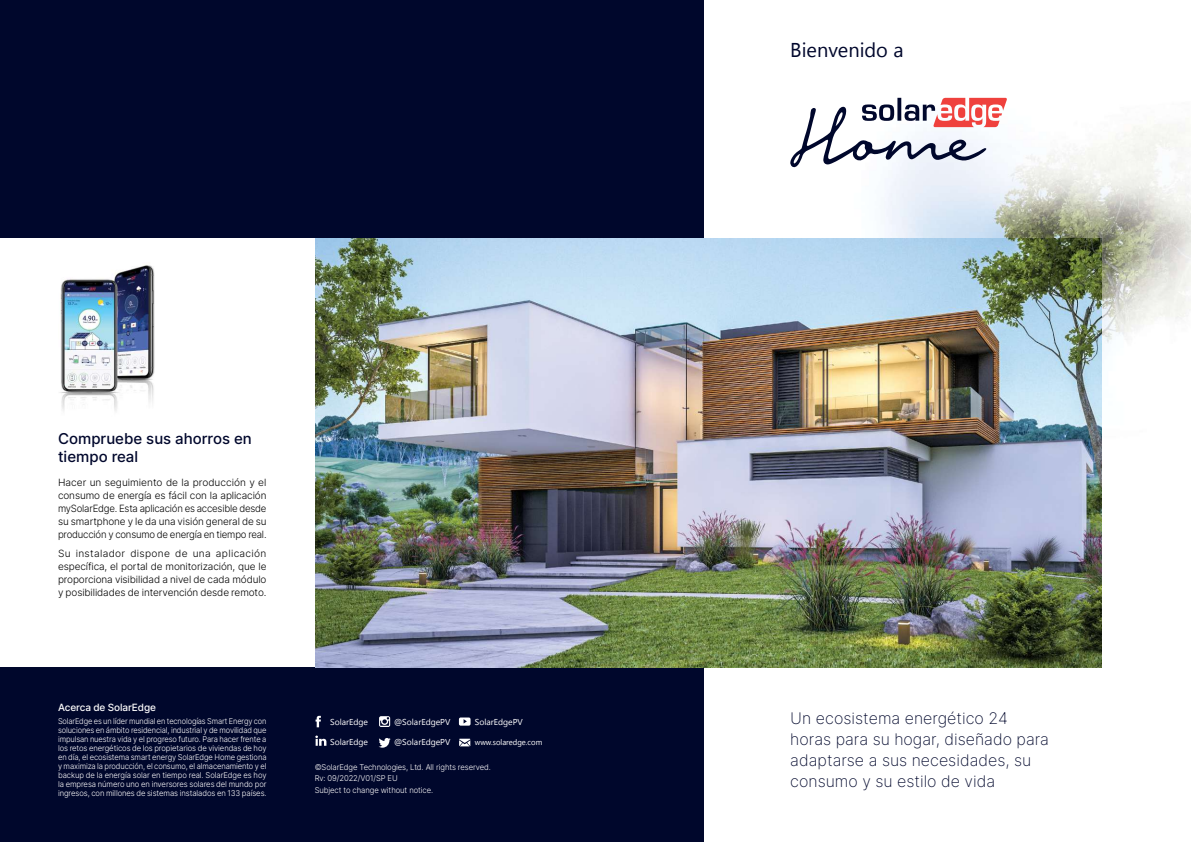
<style>
.page{position:relative;width:1191px;height:842px;background:#fff}
.page>*{position:absolute;margin:0;border:0;box-sizing:border-box;transform-origin:0 0}
.t1{font:20px "Segoe UI";color:#00072c}
.t2{font:200 16px/21px "Inter";color:#00072c}
.t3{font:500 15px/18px "Inter";color:#00072c}
.t4{font:300 10px/13px "Inter";letter-spacing:-.01em;color:#000;text-align:justify}
.t5{font:500 10px "Inter";letter-spacing:-.01em;color:#fff}
.t6{font:8.6px "Segoe UI";color:#fff}
.t7{font:300 8px/9px "Inter";letter-spacing:-.01em;color:#fff;text-align:justify;scale:.93 1}
.t8{font:300 8px/11.3px "Inter";letter-spacing:-.01em;color:#fff;scale:.96 1}
.t9{font:8px "Segoe UI";color:#fff;scale:.96 1}
</style>
<div class="page">
<div style="left:0;top:0;width:703px;height:842px;background:#00072c"></div>
<div style="left:0;top:239px;width:317px;height:428px;background:#fff"></div>
<img style="left:833px;top:124px;width:358px;height:329px">
<img style="left:315px;top:239px;width:786px;height:428px">
<svg style="left:790px;top:98px;width:217px;height:70px"></svg>
<svg style="left:459px;top:739px;width:11px;height:7px"></svg>
<svg style="left:379px;top:716px;width:11px;height:11px"></svg>
<svg style="left:315px;top:735px;width:11px;height:11px"></svg>
<svg style="left:315px;top:716px;width:6px;height:11px"></svg>
<svg style="left:379px;top:738px;width:11px;height:10px"></svg>
<svg style="left:459px;top:717px;width:11px;height:9px"></svg>
<img style="left:59px;top:265px;width:96px;height:146px">
<h3 class="t3" style="left:58px;top:429px;width:195px">Compruebe sus ahorros en tiempo real</h3>
<p class="t4" style="left:58px;top:476px;width:210px">Hacer un seguimiento de la producción y el consumo de energía es fácil con la aplicación mySolarEdge. Esta aplicación es accesible desde su smartphone y le da una visión general de su producción y consumo de energía en tiempo real.</p>
<p class="t4" style="left:58px;top:547px;width:210px">Su instalador dispone de una aplicación específica, el portal de monitorización, que le proporciona visibilidad a nivel de cada módulo y posibilidades de intervención desde remoto.</p>
<p class="t5" style="left:58px;top:700px;width:99px">Acerca de SolarEdge</p>
<p class="t7" style="left:58px;top:716px;width:226px">SolarEdge es un líder mundial en tecnologías Smart Energy con soluciones en ámbito residencial, industrial y de movilidad que impulsan nuestra vida y el progreso futuro. Para hacer frente a los retos energéticos de los propietarios de viviendas de hoy en día, el ecosistema smart energy SolarEdge Home gestiona y maximiza la producción, el consumo, el almacenamiento y el backup de la energía solar en tiempo real. SolarEdge es hoy la empresa número uno en inversores solares del mundo por ingresos, con millones de sistemas instalados en 133 países.</p>
<p class="t6" style="left:330px;top:715px;width:39px">SolarEdge</p>
<p class="t6" style="left:394px;top:715px;width:58px">@SolarEdgePV</p>
<p class="t6" style="left:475px;top:715px;width:50px">SolarEdgePV</p>
<p class="t6" style="left:330px;top:735px;width:39px">SolarEdge</p>
<p class="t6" style="left:394px;top:735px;width:58px">@SolarEdgePV</p>
<p class="t9" style="left:475px;top:736px;width:72px">www.solaredge.com</p>
<p class="t8" style="left:315px;top:761px;width:185px">©SolarEdge Technologies, Ltd. All rights reserved.<br>Rv: 09/2022/V01/SP EU<br>Subject to change without notice.</p>
<h1 class="t1" style="left:790px;top:34px;width:115px">Bienvenido a</h1>
<h2 class="t2" style="left:790px;top:707px;width:260px">Un ecosistema energético 24 horas para su hogar, diseñado para adaptarse a sus necesidades, su consumo y su estilo de vida</h2>
</div>
